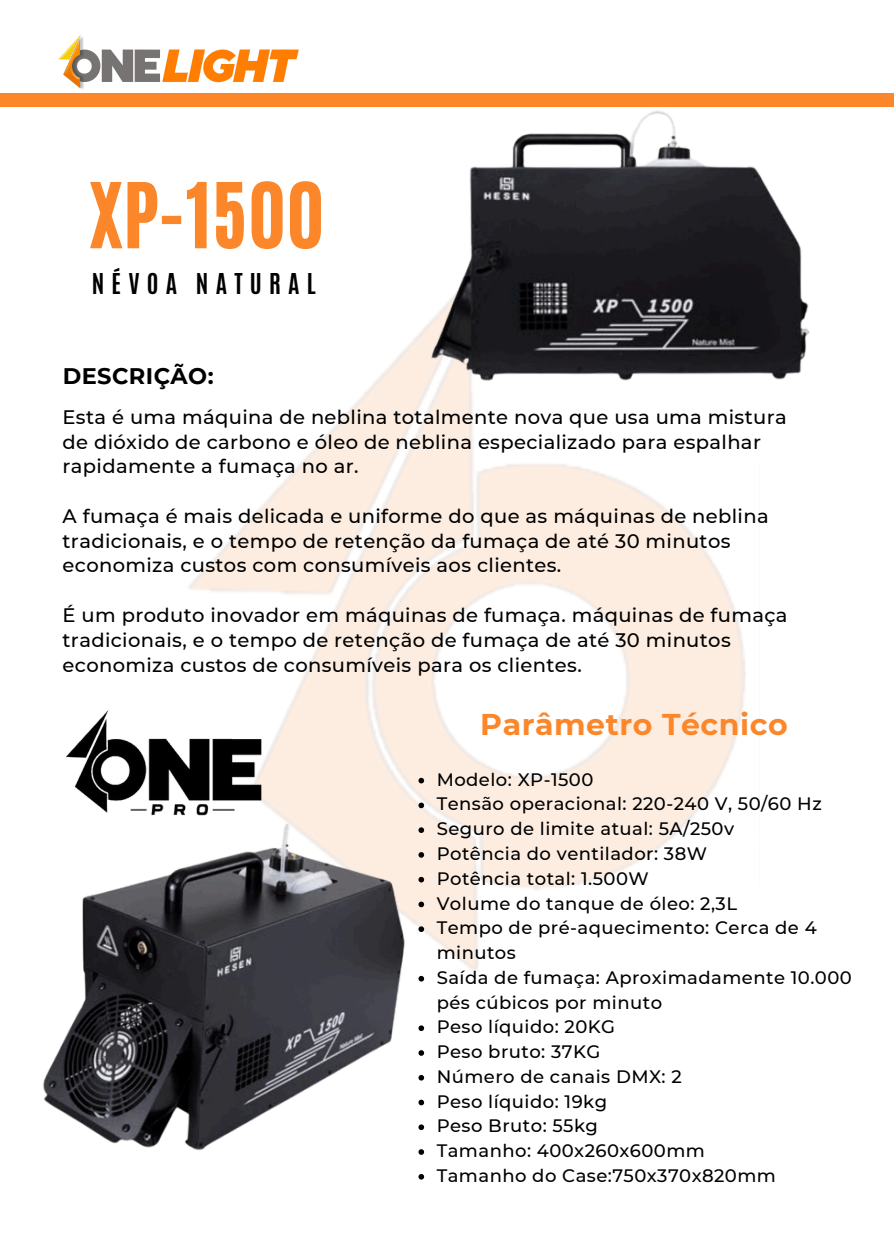
<style>
.page{position:relative;width:894px;height:1238px;background:#fff}
.page>*{position:absolute;margin:0;border:0;box-sizing:border-box;transform-origin:0 0}
.t1{font:75px "CA Generated";letter-spacing:.02em;color:#fc872b}
.t2{font:700 30px "Montserrat";letter-spacing:.02em;color:#fc872b}
.t3{font:700 24px "Antonio";letter-spacing:.3em;color:#000}
.t4{font:700 22.5px "Montserrat";letter-spacing:.02em;color:#000}
.t5{font:500 19.5px/24.8px "Montserrat";letter-spacing:.02em;color:#000}
.t6{font:500 18px/24.8px "Montserrat";letter-spacing:.025em;color:#000}
</style>
<div class="page">
<img style="left:59px;top:34px;width:240px;height:55px">
<div style="left:0;top:93px;width:893px;height:13px;background:#fc872b"></div>
<img style="left:188px;top:368px;width:558px;height:614px">
<img style="left:388px;top:106px;width:447px;height:290px">
<svg style="left:418px;top:778px;width:6px;height:5px"></svg>
<svg style="left:418px;top:802px;width:6px;height:6px"></svg>
<svg style="left:418px;top:827px;width:6px;height:6px"></svg>
<svg style="left:418px;top:852px;width:6px;height:5px"></svg>
<svg style="left:418px;top:877px;width:6px;height:5px"></svg>
<svg style="left:418px;top:901px;width:6px;height:6px"></svg>
<svg style="left:418px;top:926px;width:6px;height:6px"></svg>
<svg style="left:418px;top:976px;width:6px;height:5px"></svg>
<svg style="left:418px;top:1025px;width:6px;height:6px"></svg>
<svg style="left:418px;top:1050px;width:6px;height:5px"></svg>
<svg style="left:418px;top:1075px;width:6px;height:5px"></svg>
<svg style="left:418px;top:1099px;width:6px;height:6px"></svg>
<svg style="left:418px;top:1124px;width:6px;height:6px"></svg>
<svg style="left:418px;top:1149px;width:6px;height:5px"></svg>
<svg style="left:418px;top:1174px;width:6px;height:5px"></svg>
<img style="left:43px;top:821px;width:370px;height:330px">
<img style="left:59px;top:706px;width:214px;height:133px">
<p class="t1" style="left:90px;top:162px;width:235px">XP-1500</p>
<p class="t3" style="left:92px;top:266px;width:225px">NÉVOA NATURAL</p>
<p class="t4" style="left:63px;top:363px;width:152px">DESCRIÇÃO:</p>
<p class="t5" style="left:63px;top:404px;width:725px">Esta é uma máquina de neblina totalmente nova que usa uma mistura de dióxido de carbono e óleo de neblina especializado para espalhar rapidamente a fumaça no ar.</p>
<p class="t5" style="left:63px;top:503px;width:707px">A fumaça é mais delicada e uniforme do que as máquinas de neblina tradicionais, e o tempo de retenção da fumaça de até 30 minutos economiza custos com consumíveis aos clientes.</p>
<p class="t5" style="left:63px;top:602px;width:726px">É um produto inovador em máquinas de fumaça. máquinas de fumaça tradicionais, e o tempo de retenção de fumaça de até 30 minutos economiza custos de consumíveis para os clientes.</p>
<h2 class="t2" style="left:480px;top:706px;width:309px">Parâmetro Técnico</h2>
<p class="t6" style="left:436px;top:767px;width:158px">Modelo: XP-1500</p>
<h2 class="t6" style="left:436px;top:791px;width:386px">Tensão operacional: 220-240 V, 50/60 Hz</h2>
<h3 class="t6" style="left:436px;top:816px;width:299px">Seguro de limite atual: 5A/250v</h3>
<h3 class="t6" style="left:436px;top:841px;width:272px">Potência do ventilador: 38W</h3>
<h3 class="t6" style="left:436px;top:866px;width:213px">Potência total: 1.500W</h3>
<p class="t6" style="left:436px;top:890px;width:302px">Volume do tanque de óleo: 2,3L</p>
<h1 class="t6" style="left:436px;top:915px;width:381px">Tempo de pré-aquecimento: Cerca de 4 minutos</h1>
<p class="t6" style="left:436px;top:965px;width:416px">Saída de fumaça: Aproximadamente 10.000 pés cúbicos por minuto</p>
<p class="t6" style="left:436px;top:1014px;width:180px">Peso líquido: 20KG</p>
<p class="t6" style="left:436px;top:1039px;width:165px">Peso bruto: 37KG</p>
<p class="t6" style="left:436px;top:1064px;width:246px">Número de canais DMX: 2</p>
<p class="t6" style="left:436px;top:1088px;width:172px">Peso líquido: 19kg</p>
<p class="t6" style="left:436px;top:1113px;width:163px">Peso Bruto: 55kg</p>
<p class="t6" style="left:436px;top:1138px;width:269px">Tamanho: 400x260x600mm</p>
<p class="t6" style="left:436px;top:1163px;width:340px">Tamanho do Case:750x370x820mm</p>
</div>
